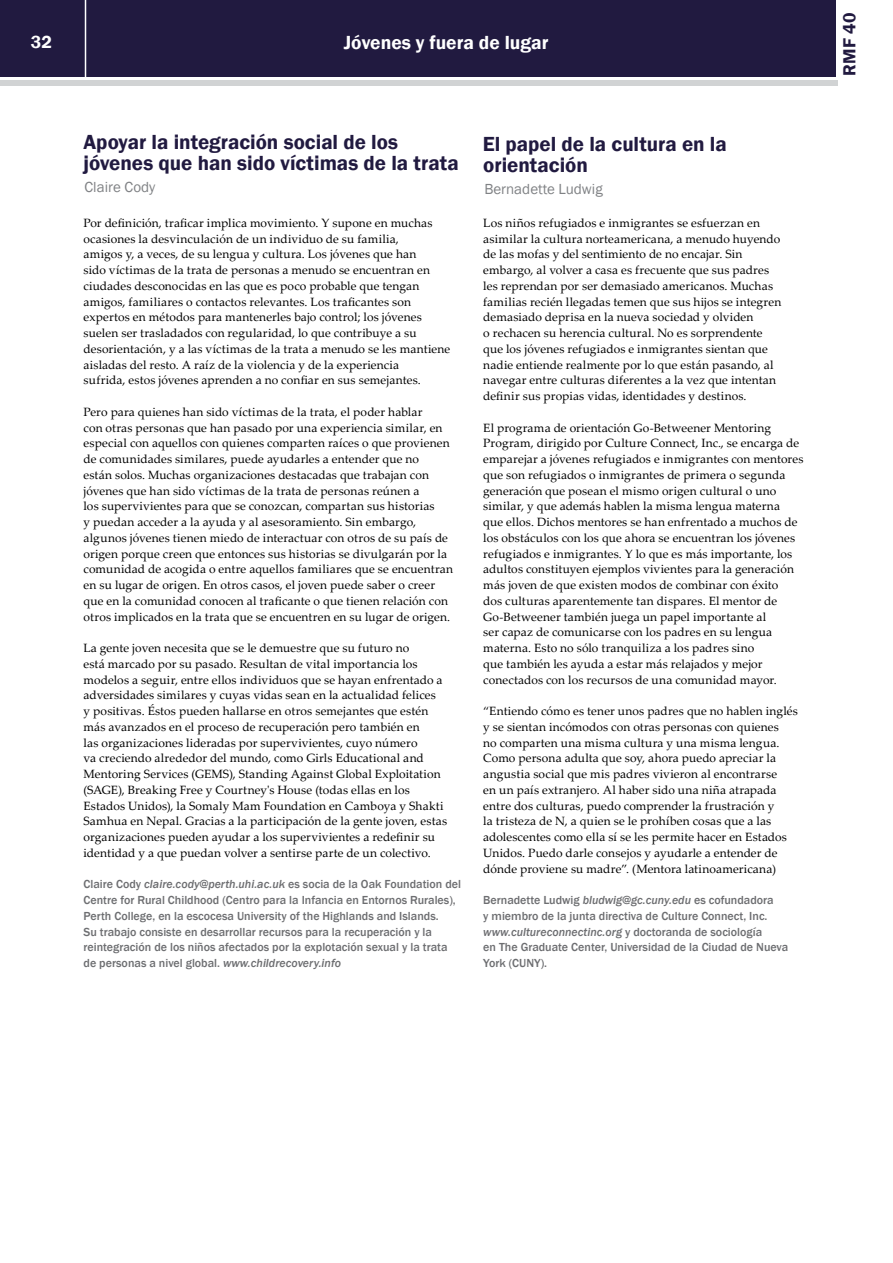
<style>
.page{position:relative;width:893px;height:1263px;background:#fff}
.page>*{position:absolute;margin:0;border:0;box-sizing:border-box;transform-origin:0 0}
.t1{font:600 21px/21.3px "Franklin Gothic";color:#211a40}
.t2{font:600 19.5px "Franklin Gothic";color:#fff}
.t3{font:600 18px "Franklin Gothic";color:#211a40}
.t4{font:600 18px "Franklin Gothic";color:#fff}
.t5{font:15px "Franklin Gothic";color:#808285}
.t6{font:12px/15.8px "Palatino Linotype";letter-spacing:.01em;color:#000}
.t7{font:500 12px/15.8px "Franklin Gothic";color:#6d6e71}
.s1{font-style:italic}
</style>
<div class="page">
<div style="left:0;top:0;width:836px;height:77px;background:#211a40"></div>
<div style="left:0;top:80px;width:837px;height:5px;background:#d1d3d4"></div>
<hr style="left:85px;top:0;width:1px;height:78px;background:#fff">
<h3 class="t4" style="left:31px;top:31px;width:23px">32</h3>
<h2 class="t2" style="left:344px;top:31px;width:206px">Jóvenes y fuera de lugar</h2>
<h1 class="t1" style="left:84px;top:132px;width:377px">Apoyar la integración social de los jóvenes que han sido víctimas de la trata</h1>
<p class="t5" style="left:85px;top:178px;width:72px">Claire Cody</p>
<p class="t6" style="left:84px;top:214px;width:368px">Por definición, traficar implica movimiento. Y supone en muchas ocasiones la desvinculación de un individuo de su familia,<br>amigos y, a veces, de su lengua y cultura. Los jóvenes que han<br>sido víctimas de la trata de personas a menudo se encuentran en ciudades desconocidas en las que es poco probable que tengan amigos, familiares o contactos relevantes. Los traficantes son expertos en métodos para mantenerles bajo control; los jóvenes suelen ser trasladados con regularidad, lo que contribuye a su desorientación, y a las víctimas de la trata a menudo se les mantiene aisladas del resto. A raíz de la violencia y de la experiencia<br>sufrida, estos jóvenes aprenden a no confiar en sus semejantes.</p>
<p class="t6" style="left:84px;top:403px;width:371px">Pero para quienes han sido víctimas de la trata, el poder hablar<br>con otras personas que han pasado por una experiencia similar, en especial con aquellos con quienes comparten raíces o que provienen de comunidades similares, puede ayudarles a entender que no<br>están solos. Muchas organizaciones destacadas que trabajan con jóvenes que han sido víctimas de la trata de personas reúnen a<br>los supervivientes para que se conozcan, compartan sus historias<br>y puedan acceder a la ayuda y al asesoramiento. Sin embargo, algunos jóvenes tienen miedo de interactuar con otros de su país de origen porque creen que entonces sus historias se divulgarán por la comunidad de acogida o entre aquellos familiares que se encuentran en su lugar de origen. En otros casos, el joven puede saber o creer que en la comunidad conocen al traficante o que tienen relación con otros implicados en la trata que se encuentren en su lugar de origen.</p>
<p class="t6" style="left:84px;top:640px;width:365px">La gente joven necesita que se le demuestre que su futuro no<br>está marcado por su pasado. Resultan de vital importancia los modelos a seguir, entre ellos individuos que se hayan enfrentado a adversidades similares y cuyas vidas sean en la actualidad felices<br>y positivas. Éstos pueden hallarse en otros semejantes que estén más avanzados en el proceso de recuperación pero también en<br>las organizaciones lideradas por supervivientes, cuyo número<br>va creciendo alrededor del mundo, como Girls Educational and Mentoring Services (GEMS), Standing Against Global Exploitation (SAGE), Breaking Free y Courtney's House (todas ellas en los Estados Unidos), la Somaly Mam Foundation en Camboya y Shakti Samhua en Nepal. Gracias a la participación de la gente joven, estas organizaciones pueden ayudar a los supervivientes a redefinir su identidad y a que puedan volver a sentirse parte de un colectivo.</p>
<p class="t7" style="left:84px;top:876px;width:379px">Claire Cody <span class="s1">claire.cody@perth.uhi.ac.uk</span> es socia de la Oak Foundation del Centre for Rural Childhood (Centro para la Infancia en Entornos Rurales), Perth College, en la escocesa University of the Highlands and Islands.<br>Su trabajo consiste en desarrollar recursos para la recuperación y la reintegración de los niños afectados por la explotación sexual y la trata de personas a nivel global. <span class="s1">www.childrecovery.info</span></p>
<h1 class="t1" style="left:483px;top:133px;width:246px">El papel de la cultura en la orientación</h1>
<p class="t5" style="left:484px;top:179px;width:120px">Bernadette Ludwig</p>
<p class="t6" style="left:483px;top:214px;width:300px">Los niños refugiados e inmigrantes se esfuerzan en asimilar la cultura norteamericana, a menudo huyendo de las mofas y del sentimiento de no encajar. Sin embargo, al volver a casa es frecuente que sus padres les reprendan por ser demasiado americanos. Muchas familias recién llegadas temen que sus hijos se integren demasiado deprisa en la nueva sociedad y olviden<br>o rechacen su herencia cultural. No es sorprendente que los jóvenes refugiados e inmigrantes sientan que nadie entiende realmente por lo que están pasando, al navegar entre culturas diferentes a la vez que intentan definir sus propias vidas, identidades y destinos.</p>
<p class="t6" style="left:483px;top:419px;width:322px">El programa de orientación Go-Betweener Mentoring Program, dirigido por Culture Connect, Inc., se encarga de emparejar a jóvenes refugiados e inmigrantes con mentores que son refugiados o inmigrantes de primera o segunda generación que posean el mismo origen cultural o uno similar, y que además hablen la misma lengua materna<br>que ellos. Dichos mentores se han enfrentado a muchos de los obstáculos con los que ahora se encuentran los jóvenes refugiados e inmigrantes. Y lo que es más importante, los adultos constituyen ejemplos vivientes para la generación más joven de que existen modos de combinar con éxito<br>dos culturas aparentemente tan dispares. El mentor de Go-Betweener también juega un papel importante al<br>ser capaz de comunicarse con los padres en su lengua materna. Esto no sólo tranquiliza a los padres sino<br>que también les ayuda a estar más relajados y mejor conectados con los recursos de una comunidad mayor.</p>
<p class="t6" style="left:483px;top:703px;width:316px">“Entiendo cómo es tener unos padres que no hablen inglés y se sientan incómodos con otras personas con quienes<br>no comparten una misma cultura y una misma lengua.<br>Como persona adulta que soy, ahora puedo apreciar la angustia social que mis padres vivieron al encontrarse<br>en un país extranjero. Al haber sido una niña atrapada entre dos culturas, puedo comprender la frustración y<br>la tristeza de N, a quien se le prohíben cosas que a las adolescentes como ella sí se les permite hacer en Estados Unidos. Puedo darle consejos y ayudarle a entender de dónde proviene su madre”. (Mentora latinoamericana)</p>
<p class="t7" style="left:483px;top:892px;width:306px">Bernadette Ludwig <span class="s1">bludwig@gc.cuny.edu</span> es cofundadora<br>y miembro de la junta directiva de Culture Connect, Inc. <span class="s1">www.cultureconnectinc.org</span> y doctoranda de sociología<br>en The Graduate Center, Universidad de la Ciudad de Nueva York (CUNY).</p>
<h3 class="t3" style="left:838px;top:76px;width:64px;rotate:-90deg">RMF 40</h3>
</div>
